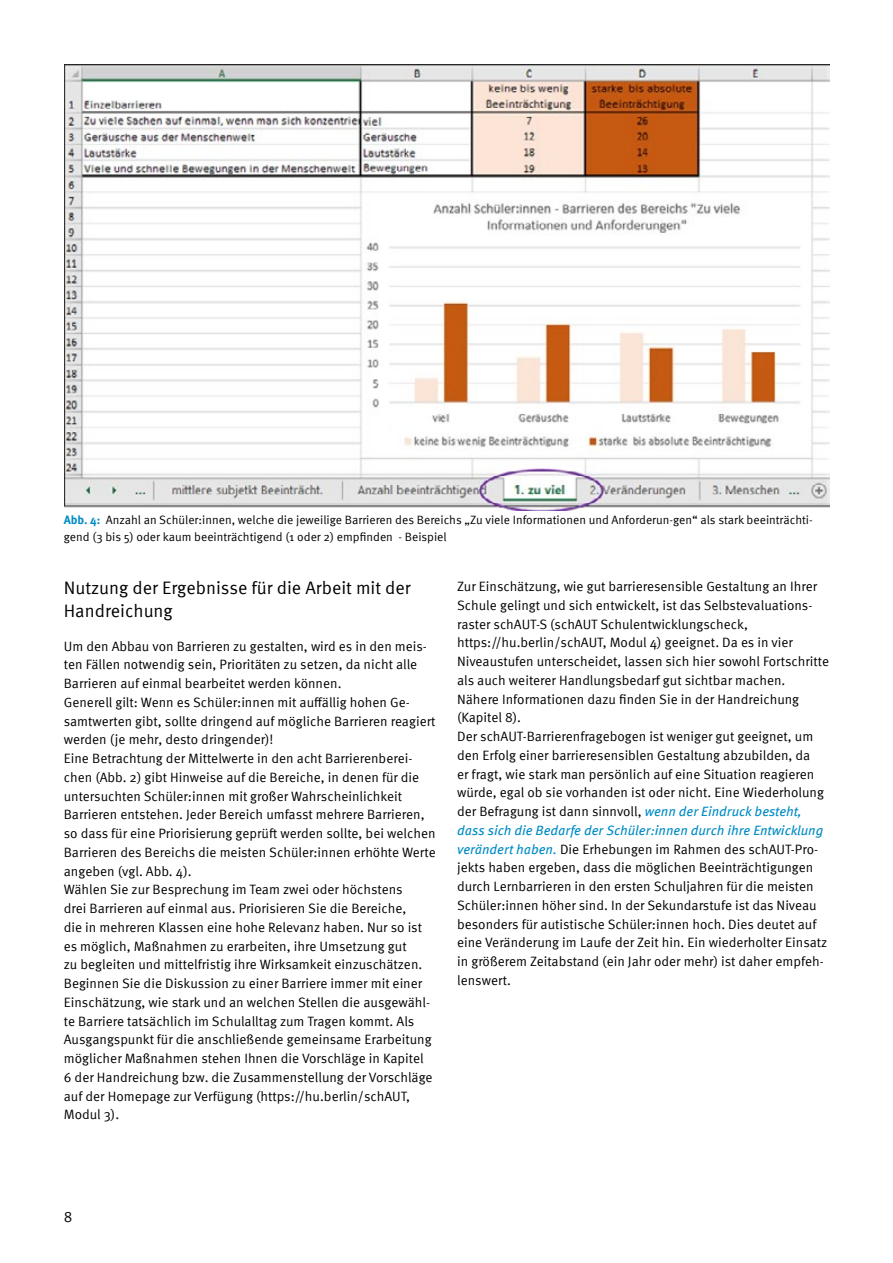
<style>
.page{position:relative;width:893px;height:1263px;background:#fff}
.page>*{position:absolute;margin:0;border:0;box-sizing:border-box;transform-origin:0 0}
.t1{font:18px/22.5px "Meta Pro";color:#000}
.t2{font:15px "Meta Pro";color:#000}
.t3{font:13.5px/18.8px "Meta Pro";color:#000}
.t4{font:12px/17.2px "Meta Pro";color:#000}
.s1{font-weight:700;color:#008bc5}
.s2{font-style:italic;color:#008bc5}
</style>
<div class="page">
<img style="left:64px;top:64px;width:765px;height:446px">
<p class="t4" style="left:64px;top:510px;width:750px"><span class="s1">Abb. 4:</span> Anzahl an Schüler:innen, welche die jeweilige Barrieren des Bereichs „Zu viele Informationen und Anforderun-gen“ als stark beeinträchti&shy;gend (3 bis 5) oder kaum beeinträchtigend (1 oder 2) empfinden - Beispiel</p>
<h1 class="t1" style="left:64px;top:576px;width:348px">Nutzung der Ergebnisse für die Arbeit mit der<br>Handreichung</h1>
<p class="t3" style="left:64px;top:636px;width:374px">Um den Abbau von Barrieren zu gestalten, wird es in den meis&shy;ten Fällen notwendig sein, Prioritäten zu setzen, da nicht alle Barrieren auf einmal bearbeitet werden können.<br>Generell gilt: Wenn es Schüler:innen mit auffällig hohen Ge&shy;samtwerten gibt, sollte dringend auf mögliche Barrieren reagiert werden (je mehr, desto dringender)!<br>Eine Betrachtung der Mittelwerte in den acht Barrierenberei&shy;chen (Abb. 2) gibt Hinweise auf die Bereiche, in denen für die untersuchten Schüler:innen mit großer Wahrscheinlichkeit Barrieren entstehen. Jeder Bereich umfasst mehrere Barrieren, so dass für eine Priorisierung geprüft werden sollte, bei welchen Barrieren des Bereichs die meisten Schüler:innen erhöhte Werte angeben (vgl. Abb. 4).<br>Wählen Sie zur Besprechung im Team zwei oder höchstens<br>drei Barrieren auf einmal aus. Priorisieren Sie die Bereiche,<br>die in mehreren Klassen eine hohe Relevanz haben. Nur so ist es möglich, Maßnahmen zu erarbeiten, ihre Umsetzung gut<br>zu begleiten und mittelfristig ihre Wirksamkeit einzuschätzen.<br>Beginnen Sie die Diskussion zu einer Barriere immer mit einer Einschätzung, wie stark und an welchen Stellen die ausgewähl&shy;te Barriere tatsächlich im Schulalltag zum Tragen kommt. Als Ausgangspunkt für die anschließende gemeinsame Erarbeitung möglicher Maßnahmen stehen Ihnen die Vorschläge in Kapitel<br>6 der Handreichung bzw. die Zusammenstellung der Vorschläge auf der Homepage zur Verfügung (https://hu.berlin/schAUT, Modul 3).</p>
<p class="t3" style="left:457px;top:576px;width:374px">Zur Einschätzung, wie gut barrieresensible Gestaltung an Ihrer Schule gelingt und sich entwickelt, ist das Selbstevaluations&shy;raster schAUT-S (schAUT Schulentwicklungscheck, https://hu.berlin/schAUT, Modul 4) geeignet. Da es in vier Niveaustufen unterscheidet, lassen sich hier sowohl Fortschritte als auch weiterer Handlungsbedarf gut sichtbar machen.<br>Nähere Informationen dazu finden Sie in der Handreichung (Kapitel 8).<br>Der schAUT-Barrierenfragebogen ist weniger gut geeignet, um den Erfolg einer barrieresensiblen Gestaltung abzubilden, da<br>er fragt, wie stark man persönlich auf eine Situation reagieren würde, egal ob sie vorhanden ist oder nicht. Eine Wiederholung der Befragung ist dann sinnvoll, <span class="s2">wenn der Eindruck besteht, dass sich die Bedarfe der Schüler:innen durch ihre Entwicklung verändert haben.</span> Die Erhebungen im Rahmen des schAUT-Pro&shy;jekts haben ergeben, dass die möglichen Beeinträchtigungen durch Lernbarrieren in den ersten Schuljahren für die meisten Schüler:innen höher sind. In der Sekundarstufe ist das Niveau besonders für autistische Schüler:innen hoch. Dies deutet auf eine Veränderung im Laufe der Zeit hin. Ein wiederholter Einsatz in größerem Zeitabstand (ein Jahr oder mehr) ist daher empfeh&shy;lenswert.</p>
<p class="t2" style="left:64px;top:1205px;width:10px">8</p>
</div>
